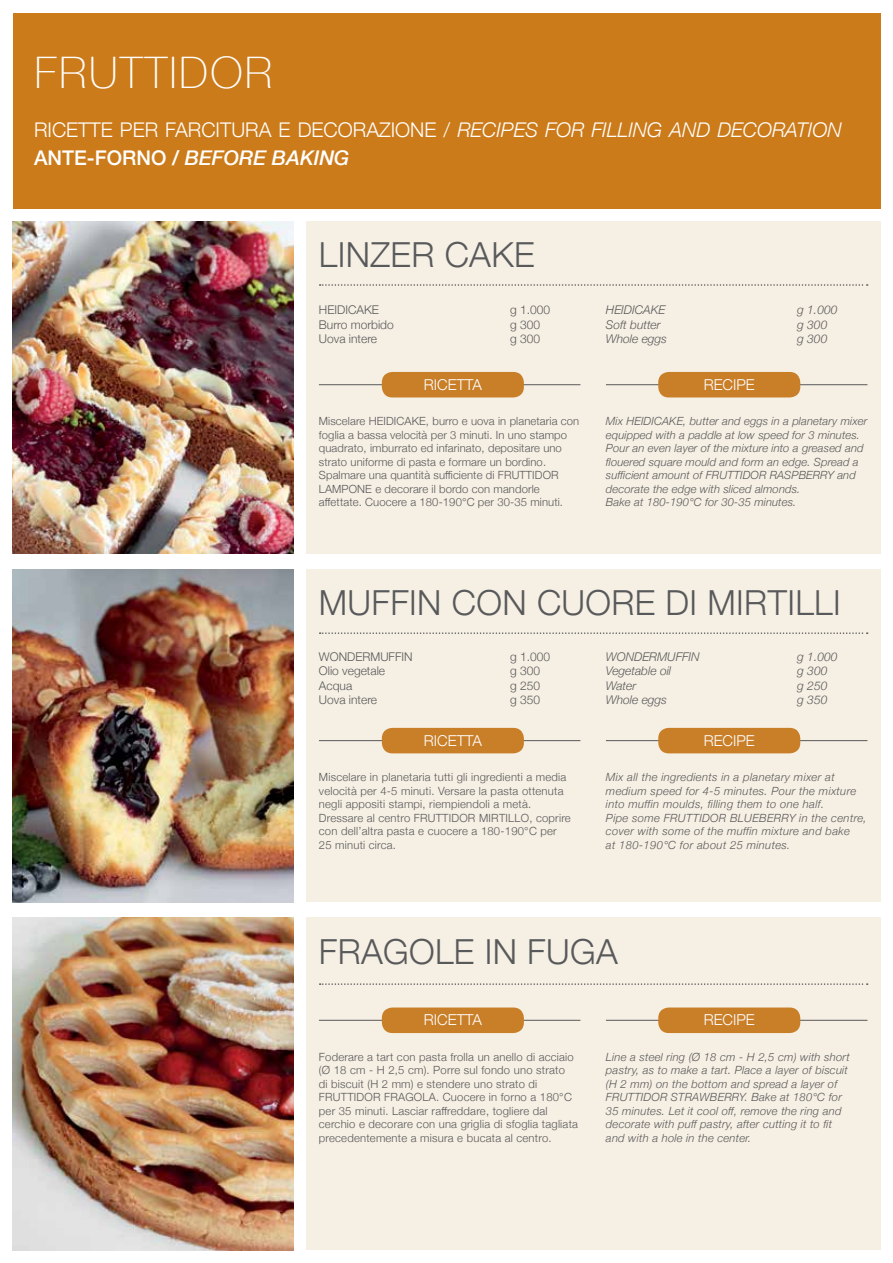
<style>
.page{position:relative;width:893px;height:1263px;background:#fff}
.page>*{position:absolute;margin:0;border:0;box-sizing:border-box;transform-origin:0 0}
.t1{font:100 43.5px "Helvetica Neue";letter-spacing:.05em;color:#fff}
.t2{font:300 34.5px "Helvetica Neue";letter-spacing:.01em;color:#58595b}
.t3{font:300 20.25px/28.5px "Helvetica Neue";color:#fff}
.t4{font:300 15px "Helvetica Neue";color:#fff}
.t5{font:300 12px "Helvetica Neue";color:#58595b}
.t6{font:italic 300 12px "Helvetica Neue";color:#58595b}
.t7{font:300 11.25px/13.5px "Helvetica Neue";letter-spacing:.02em;color:#58595b}
.t8{font:italic 300 11.25px/13.5px "Helvetica Neue";letter-spacing:.02em;color:#58595b}
.s1{font-style:italic}
.s2{font-weight:500}
.s3{font-weight:500;font-style:italic}
</style>
<div class="page">
<div style="left:13px;top:13px;width:867px;height:195px;background:#cc7b1a"></div>
<div style="left:306px;top:221px;width:574px;height:333px;background:#f6efe3"></div>
<img style="left:13px;top:917px;width:280px;height:333px">
<img style="left:13px;top:569px;width:280px;height:333px">
<img style="left:13px;top:221px;width:280px;height:333px">
<svg style="left:320px;top:284px;width:548px;height:2px"></svg>
<hr style="left:319px;top:384px;width:261px;height:1px;background:#58595b">
<hr style="left:606px;top:384px;width:261px;height:1px;background:#58595b">
<div style="left:382px;top:372px;width:142px;height:25px;background:#c97e28;border-radius:10px"></div>
<div style="left:658px;top:372px;width:142px;height:25px;background:#c97e28;border-radius:10px"></div>
<div style="left:306px;top:569px;width:574px;height:333px;background:#f6efe3"></div>
<div style="left:306px;top:917px;width:574px;height:333px;background:#f6efe3"></div>
<svg style="left:320px;top:632px;width:548px;height:2px"></svg>
<hr style="left:319px;top:740px;width:261px;height:1px;background:#58595b">
<hr style="left:606px;top:740px;width:261px;height:1px;background:#58595b">
<div style="left:382px;top:728px;width:142px;height:25px;background:#c97e28;border-radius:10px"></div>
<div style="left:658px;top:728px;width:142px;height:25px;background:#c97e28;border-radius:10px"></div>
<svg style="left:320px;top:983px;width:548px;height:2px"></svg>
<hr style="left:319px;top:1020px;width:261px;height:1px;background:#58595b">
<hr style="left:606px;top:1020px;width:261px;height:1px;background:#58595b">
<div style="left:382px;top:1007px;width:142px;height:26px;background:#c97e28;border-radius:10px"></div>
<div style="left:658px;top:1007px;width:142px;height:26px;background:#c97e28;border-radius:10px"></div>
<h1 class="t1" style="left:35px;top:40px;width:239px">FRUTTIDOR</h1>
<h3 class="t3" style="left:34px;top:114px;width:809px">RICETTE PER FARCITURA E DECORAZIONE / <span class="s1">RECIPES FOR FILLING AND DECORATION<br></span><span class="s2">ANTE-FORNO /</span> <span class="s3">BEFORE BAKING</span></h3>
<h2 class="t2" style="left:319px;top:227px;width:217px">LINZER CAKE</h2>
<p class="t5" style="left:319px;top:300px;width:62px">HEIDICAKE</p>
<p class="t5" style="left:510px;top:300px;width:42px">g 1.000</p>
<p class="t5" style="left:319px;top:315px;width:76px">Burro morbido</p>
<p class="t5" style="left:510px;top:315px;width:32px">g 300</p>
<p class="t5" style="left:319px;top:329px;width:60px">Uova intere</p>
<p class="t5" style="left:510px;top:329px;width:32px">g 300</p>
<p class="t6" style="left:606px;top:300px;width:61px">HEIDICAKE</p>
<p class="t6" style="left:797px;top:300px;width:42px">g 1.000</p>
<p class="t6" style="left:606px;top:315px;width:56px">Soft butter</p>
<p class="t6" style="left:797px;top:315px;width:32px">g 300</p>
<p class="t6" style="left:606px;top:329px;width:63px">Whole eggs</p>
<p class="t6" style="left:797px;top:329px;width:32px">g 300</p>
<h3 class="t4" style="left:424px;top:372px;width:59px">RICETTA</h3>
<h3 class="t4" style="left:704px;top:372px;width:53px">RECIPE</h3>
<p class="t7" style="left:319px;top:414px;width:262px">Miscelare HEIDICAKE, burro e uova in planetaria con foglia a bassa velocità per 3 minuti. In uno stampo quadrato, imburrato ed infarinato, depositare uno strato uniforme di pasta e formare un bordino.<br>Spalmare una quantità sufficiente di FRUTTIDOR LAMPONE e decorare il bordo con mandorle affettate. Cuocere a 180-190°C per 30-35 minuti.</p>
<p class="t8" style="left:606px;top:414px;width:263px">Mix HEIDICAKE, butter and eggs in a planetary mixer equipped with a paddle at low speed for 3 minutes.<br>Pour an even layer of the mixture into a greased and flouered square mould and form an edge. Spread a sufficient amount of FRUTTIDOR RASPBERRY and decorate the edge with sliced almonds.<br>Bake at 180-190°C for 30-35 minutes.</p>
<h2 class="t2" style="left:319px;top:575px;width:523px">MUFFIN CON CUORE DI MIRTILLI</h2>
<p class="t5" style="left:319px;top:647px;width:95px">WONDERMUFFIN</p>
<p class="t5" style="left:510px;top:647px;width:42px">g 1.000</p>
<p class="t5" style="left:319px;top:661px;width:68px">Olio vegetale</p>
<p class="t5" style="left:510px;top:661px;width:32px">g 300</p>
<p class="t5" style="left:319px;top:676px;width:35px">Acqua</p>
<p class="t5" style="left:510px;top:676px;width:32px">g 250</p>
<p class="t5" style="left:319px;top:690px;width:60px">Uova intere</p>
<p class="t5" style="left:510px;top:690px;width:32px">g 350</p>
<p class="t6" style="left:606px;top:647px;width:95px">WONDERMUFFIN</p>
<p class="t6" style="left:797px;top:647px;width:42px">g 1.000</p>
<p class="t6" style="left:606px;top:661px;width:67px">Vegetable oil</p>
<p class="t6" style="left:797px;top:661px;width:32px">g 300</p>
<p class="t6" style="left:606px;top:676px;width:32px">Water</p>
<p class="t6" style="left:797px;top:676px;width:32px">g 250</p>
<p class="t6" style="left:606px;top:690px;width:63px">Whole eggs</p>
<p class="t6" style="left:797px;top:690px;width:32px">g 350</p>
<h3 class="t4" style="left:424px;top:728px;width:59px">RICETTA</h3>
<h3 class="t4" style="left:704px;top:728px;width:53px">RECIPE</h3>
<p class="t7" style="left:319px;top:770px;width:253px">Miscelare in planetaria tutti gli ingredienti a media velocità per 4-5 minuti. Versare la pasta ottenuta negli appositi stampi, riempiendoli a metà.<br>Dressare al centro FRUTTIDOR MIRTILLO, coprire con dell’altra pasta e cuocere a 180-190°C per 25 minuti circa.</p>
<p class="t8" style="left:606px;top:770px;width:262px">Mix all the ingredients in a planetary mixer at medium speed for 4-5 minutes. Pour the mixture into muffin moulds, filling them to one half.<br>Pipe some FRUTTIDOR BLUEBERRY in the centre, cover with some of the muffin mixture and bake<br>at 180-190°C for about 25 minutes.</p>
<h2 class="t2" style="left:319px;top:923px;width:300px">FRAGOLE IN FUGA</h2>
<h3 class="t4" style="left:424px;top:1008px;width:59px">RICETTA</h3>
<h3 class="t4" style="left:704px;top:1008px;width:53px">RECIPE</h3>
<p class="t7" style="left:319px;top:1049px;width:261px">Foderare a tart con pasta frolla un anello di acciaio (Ø 18 cm - H 2,5 cm). Porre sul fondo uno strato<br>di biscuit (H 2 mm) e stendere uno strato di FRUTTIDOR FRAGOLA. Cuocere in forno a 180°C per 35 minuti. Lasciar raffreddare, togliere dal cerchio e decorare con una griglia di sfoglia tagliata precedentemente a misura e bucata al centro.</p>
<p class="t8" style="left:606px;top:1049px;width:245px">Line a steel ring (Ø 18 cm - H 2,5 cm) with short pastry, as to make a tart. Place a layer of biscuit (H 2 mm) on the bottom and spread a layer of FRUTTIDOR STRAWBERRY. Bake at 180°C for 35 minutes. Let it cool off, remove the ring and decorate with puff pastry, after cutting it to fit and with a hole in the center.</p>
</div>
